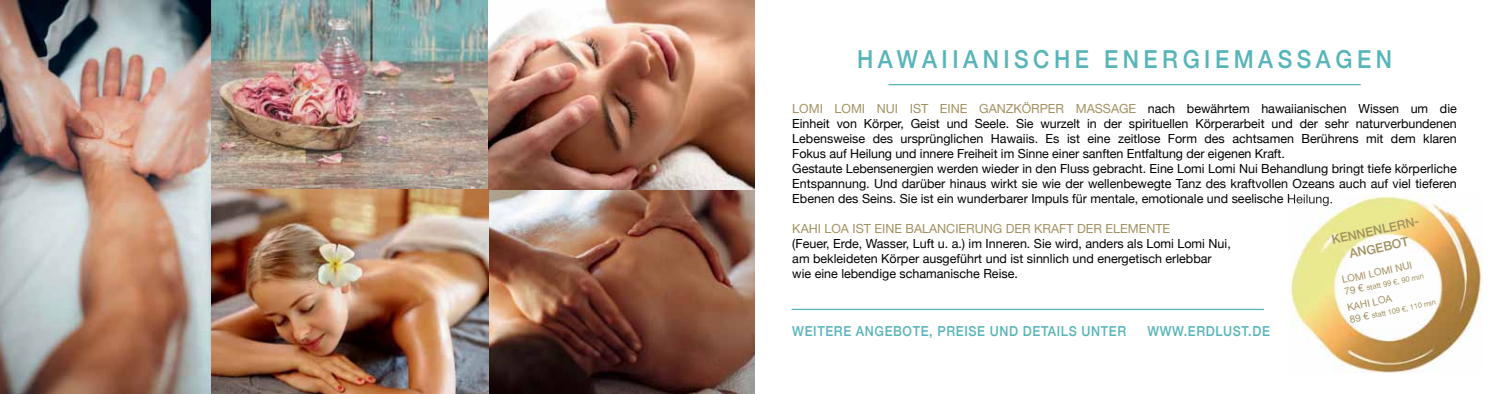
<style>
.page{position:relative;width:1510px;height:394px;background:#fff}
.page>*{position:absolute;margin:0;border:0;box-sizing:border-box;transform-origin:0 0}
.t1{font:500 24.75px "Helvetica Neue";letter-spacing:.2em;color:#57b5b9;scale:.91 1}
.t2{font:500 13.75px "Helvetica Neue";letter-spacing:.05em;color:#57b5b9;scale:.91 1}
.t3{font:12.5px/15px "Helvetica Neue";color:#000}
.t4{font:12.5px "Helvetica Neue";color:#a39161}
.t5{font:500 12.5px/17.5px "Helvetica Neue";color:#a39161;text-align:center}
.t6{font:10px "Helvetica Neue";color:#a39161}
.t7{font:7.5px "Helvetica Neue";color:#a39161}
.s1{color:#a39161}
.s2{font-size:10px}
</style>
<div class="page">
<img style="left:0;top:0;width:212px;height:393px">
<img style="left:212px;top:0;width:276px;height:189px">
<img style="left:482px;top:184px;width:273px;height:209px">
<img style="left:212px;top:189px;width:276px;height:204px">
<img style="left:488px;top:1px;width:267px;height:188px">
<hr style="left:791px;top:308px;width:472px;height:2px;background:#57b5b9">
<hr style="left:888px;top:84px;width:472px;height:1px;background:#57b5b9">
<img style="left:1290px;top:194px;width:192px;height:178px">
<img style="left:1289px;top:194px;width:42px;height:12px">
<h1 class="t1" style="left:857px;top:39px;width:589px">HAWAIIANISCHE ENERGIEMASSAGEN</h1>
<p class="t3" style="left:792px;top:102px;width:666px"><span class="s1">LOMI LOMI NUI IST EINE GANZKÖRPER MASSAGE</span> nach bewährtem hawaiianischen Wissen um die Einheit von Körper, Geist und Seele. Sie wurzelt in der spirituellen Körperarbeit und der sehr naturverbundenen Lebensweise des ursprünglichen Hawaiis. Es ist eine zeitlose Form des achtsamen Berührens mit dem klaren Fokus auf Heilung und innere Freiheit im Sinne einer sanften Entfaltung der eigenen Kraft.<br>Gestaute Lebensenergien werden wieder in den Fluss gebracht. Eine Lomi Lomi Nui Behandlung bringt tiefe körperliche Entspannung. Und darüber hinaus wirkt sie wie der wellenbewegte Tanz des kraftvollen Ozeans auch auf viel tieferen Ebenen des Seins. Sie ist ein wunderbarer Impuls für mentale, emotionale und seelische Heilung.</p>
<p class="t4" style="left:792px;top:220px;width:379px">KAHI LOA IST EINE BALANCIERUNG DER KRAFT DER ELEMENTE</p>
<p class="t3" style="left:792px;top:237px;width:440px">(Feuer, Erde, Wasser, Luft u. a.) im Inneren. Sie wird, anders als Lomi Lomi Nui, am bekleideten Körper ausgeführt und ist sinnlich und energetisch erlebbar wie eine lebendige schamanische Reise.</p>
<p class="t5" style="left:1329px;top:230px;width:92px;rotate:-12deg">KENNENLERN-<br>ANGEBOT</p>
<p class="t6" style="left:1345px;top:300px;width:47px;rotate:-12deg">KAHI LOA</p>
<p class="t6" style="left:1340px;top:272px;width:73px;rotate:-12deg">LOMI LOMI NUI</p>
<p class="t7" style="left:1343px;top:287px;width:82px;rotate:-12deg"><span class="s2">79 €</span> statt 99 €, 90 min</p>
<p class="t7" style="left:1348px;top:314px;width:89px;rotate:-12deg"><span class="s2">89 €</span> statt 109 €, 110 min</p>
<p class="t2" style="left:792px;top:319px;width:368px">WEITERE ANGEBOTE, PREISE UND DETAILS UNTER</p>
<p class="t2" style="left:1147px;top:319px;width:136px">WWW.ERDLUST.DE</p>
</div>
